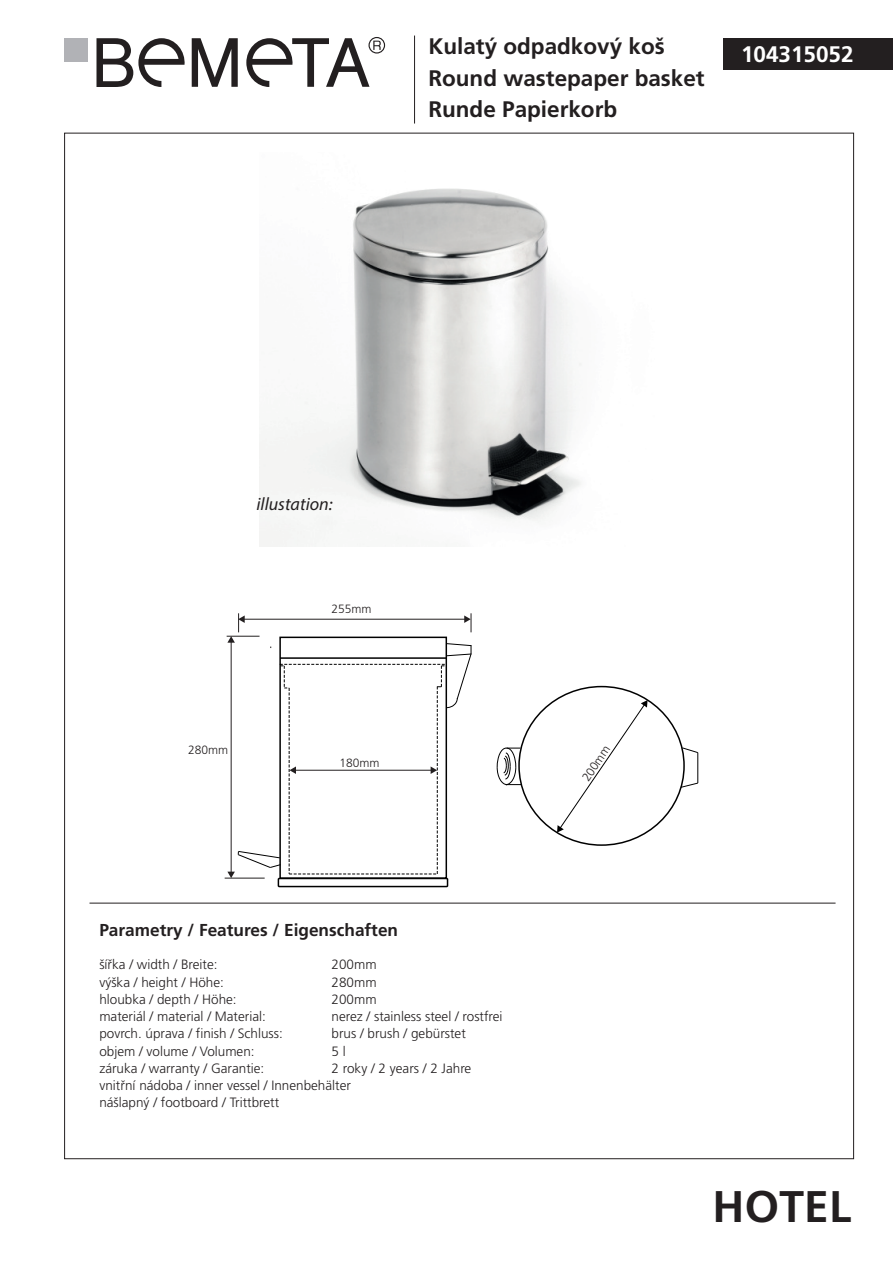
<style>
.page{position:relative;width:893px;height:1263px;background:#fff}
.page>*{position:absolute;margin:0;border:0;box-sizing:border-box;transform-origin:0 0}
.t1{font:700 44.25px "Frutiger CE";color:#231f20}
.t2{font:700 22.5px/31.5px "Frutiger CE";color:#231f20}
.t3{font:700 22.5px "Frutiger CE";color:#fff}
.t4{font:italic 18px "Myriad Pro";color:#231f20}
.t5{font:700 17.25px "Frutiger CE";color:#231f20}
.t6{font:300 13.5px/17.2px "Frutiger CE";color:#231f20}
.t7{font:300 12px "Frutiger CE";color:#231f20}
</style>
<div class="page">
<img style="left:260px;top:188px;width:322px;height:359px">
<div style="left:724px;top:38px;width:169px;height:32px;background:#231f20"></div>
<svg style="left:192px;top:38px;width:46px;height:49px"></svg>
<svg style="left:96px;top:38px;width:89px;height:49px"></svg>
<div style="left:65px;top:38px;width:23px;height:24px;background:#b1b2b6"></div>
<svg style="left:246px;top:37px;width:139px;height:50px"></svg>
<hr style="left:414px;top:36px;width:1px;height:88px;background:#231f20">
<hr style="left:225px;top:878px;width:40px;height:1px;background:#231f20">
<svg style="left:682px;top:747px;width:16px;height:6px"></svg>
<hr style="left:697px;top:753px;width:1px;height:30px;background:#000">
<svg style="left:680px;top:783px;width:18px;height:5px"></svg>
<svg style="left:557px;top:700px;width:91px;height:133px"></svg>
<div style="left:278px;top:878px;width:170px;height:9px;border:2px solid #000"></div>
<svg style="left:227px;top:613px;width:245px;height:265px"></svg>
<svg style="left:497px;top:748px;width:25px;height:37px"></svg>
<hr style="left:89px;top:903px;width:746px;height:1px;background:#231f20">
<h2 class="t2" style="left:428px;top:31px;width:278px">Kulatý odpadkový koš<br>Round wastepaper basket<br>Runde Papierkorb</h2>
<h2 class="t3" style="left:741px;top:42px;width:114px">104315052</h2>
<h3 class="t4" style="left:256px;top:493px;width:78px">illustation:</h3>
<p class="t7" style="left:188px;top:743px;width:42px">280mm</p>
<p class="t7" style="left:331px;top:602px;width:42px">255mm</p>
<p class="t7" style="left:339px;top:756px;width:42px">180mm</p>
<p class="t5" style="left:99px;top:920px;width:300px">Parametry / Features / Eigenschaften</p>
<p class="t6" style="left:99px;top:956px;width:120px">šířka / width / Breite:</p>
<p class="t6" style="left:332px;top:956px;width:47px">200mm</p>
<p class="t6" style="left:99px;top:973px;width:126px">výška / height / Höhe:</p>
<p class="t6" style="left:332px;top:973px;width:47px">280mm</p>
<p class="t6" style="left:99px;top:990px;width:139px">hloubka / depth / Höhe:</p>
<p class="t6" style="left:332px;top:990px;width:47px">200mm</p>
<p class="t6" style="left:99px;top:1008px;width:168px">materiál / material / Material:</p>
<p class="t6" style="left:332px;top:1008px;width:173px">nerez / stainless steel / rostfrei</p>
<p class="t6" style="left:99px;top:1025px;width:185px">povrch. úprava / finish / Schluss:</p>
<p class="t6" style="left:332px;top:1025px;width:136px">brus / brush / gebürstet</p>
<p class="t6" style="left:99px;top:1042px;width:157px">objem / volume / Volumen:</p>
<p class="t6" style="left:332px;top:1042px;width:16px">5 l</p>
<p class="t6" style="left:99px;top:1059px;width:166px">záruka / warranty / Garantie:</p>
<p class="t6" style="left:99px;top:1059px;width:374px;text-indent:232px">2 roky / 2 years / 2 Jahre vnitřní nádoba / inner vessel / Innenbehälter<br>nášlapný / footboard / Trittbrett</p>
<p class="t7" style="left:579px;top:776px;width:42px;rotate:-56deg">200mm</p>
<h1 class="t1" style="left:712px;top:1181px;width:140px">HOTEL</h1>
</div>
